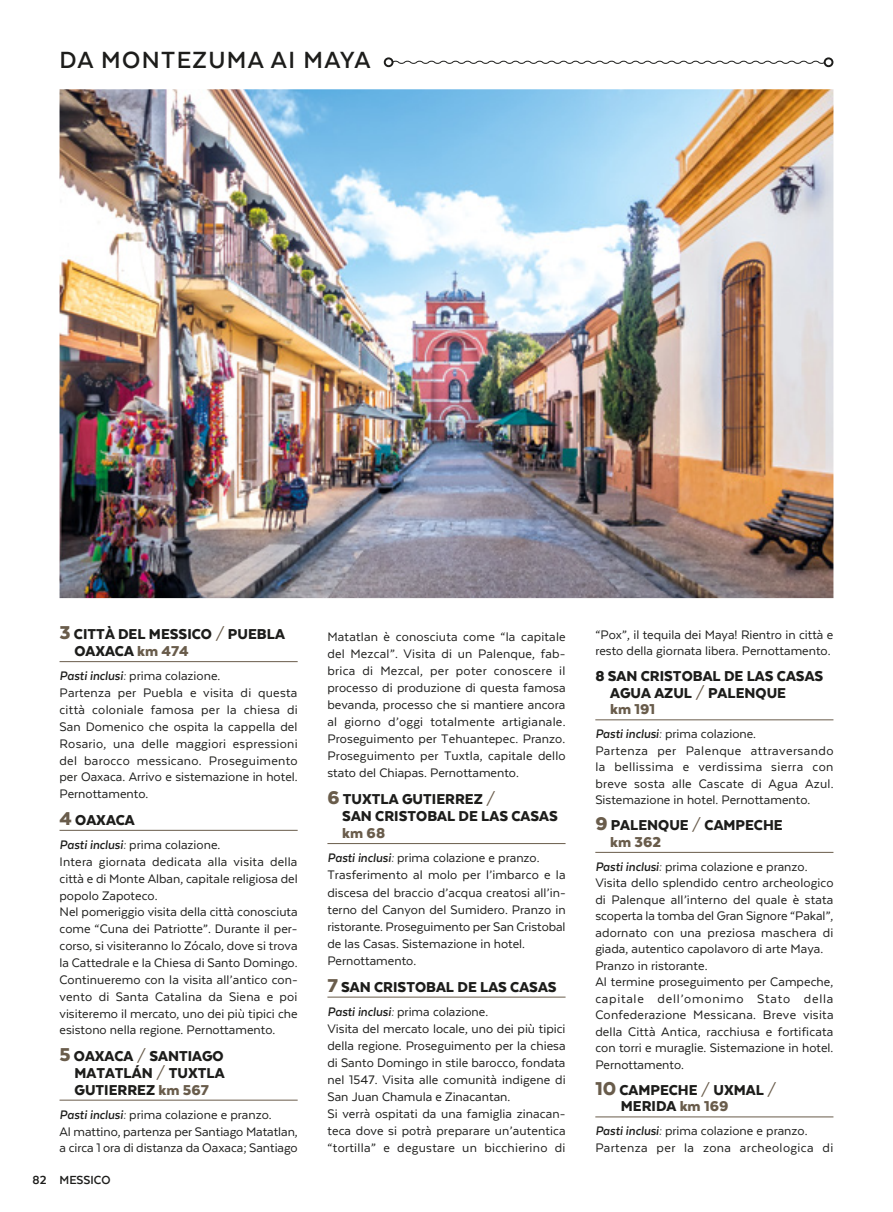
<style>
.page{position:relative;width:893px;height:1212px;background:#fff}
.page>*{position:absolute;margin:0;border:0;box-sizing:border-box;transform-origin:0 0}
.t1{font:700 27px "Texta";letter-spacing:.05em;color:#1d1d1b}
.t2{font:900 16.5px/16.5px "Texta";color:#1d1d1b}
.t3{font:900 16.5px "Texta";color:#695c4b}
.t4{font:14.25px/17.1px "Texta";color:#1d1d1b}
.t5{font:14.25px/16.5px "Texta";letter-spacing:.02em;color:#1d1d1b}
.t6{font:14.25px/16.5px "Texta";letter-spacing:.025em;color:#1d1d1b}
.t7{font:700 13.5px "Texta";color:#1d1d1b}
.s1{font-size:21.45px;color:#695c4b}
.s2{font-weight:400;color:#695c4b}
.s3{color:#695c4b}
.s4{font-weight:700;font-style:italic}
</style>
<div class="page">
<hr style="left:60px;top:661px;width:238px;height:1px;background:#695c4b">
<hr style="left:60px;top:830px;width:238px;height:1px;background:#695c4b">
<hr style="left:60px;top:1100px;width:238px;height:1px;background:#695c4b">
<hr style="left:327px;top:843px;width:239px;height:1px;background:#695c4b">
<hr style="left:327px;top:997px;width:239px;height:1px;background:#695c4b">
<hr style="left:595px;top:719px;width:238px;height:1px;background:#695c4b">
<hr style="left:595px;top:852px;width:238px;height:1px;background:#695c4b">
<hr style="left:595px;top:1116px;width:238px;height:1px;background:#695c4b">
<img style="left:60px;top:89px;width:773px;height:509px">
<svg style="left:392px;top:60px;width:433px;height:5px"></svg>
<div style="left:384px;top:57px;width:9px;height:10px;border:2px solid #1d1d1b;border-radius:50%"></div>
<div style="left:824px;top:57px;width:9px;height:10px;border:2px solid #1d1d1b;border-radius:50%"></div>
<h1 class="t1" style="left:60px;top:46px;width:313px">DA MONTEZUMA AI MAYA</h1>
<p class="t2" style="left:74px;top:626px;width:212px;text-indent:-15px"><span class="s1">3</span> CITTÀ DEL MESSICO <span class="s2">/</span> PUEBLA<br>OAXACA <span class="s3">km 474</span></p>
<p class="t4" style="left:60px;top:667px;width:240px"><span class="s4">Pasti inclusi:</span> prima colazione.<br>Partenza per Puebla e visita di questa città coloniale famosa per la chiesa di San Domenico che ospita la cappella del Rosario, una delle maggiori espressioni del barocco messicano. Proseguimento per Oaxaca. Arrivo e sistemazione in hotel.<br>Pernottamento.</p>
<p class="t2" style="left:60px;top:811px;width:77px"><span class="s1">4</span> OAXACA</p>
<p class="t4" style="left:60px;top:836px;width:240px"><span class="s4">Pasti inclusi:</span> prima colazione.<br>Intera giornata dedicata alla visita della città e di Monte Alban, capitale religiosa del popolo Zapoteco.<br>Nel pomeriggio visita della città conosciuta come “Cuna dei Patriotte”. Durante il per&shy;corso, si visiteranno lo Zócalo, dove si trova la Cattedrale e la Chiesa di Santo Domingo.<br>Continueremo con la visita all’antico con&shy;vento di Santa Catalina da Siena e poi visiteremo il mercato, uno dei più tipici che esistono nella regione. Pernottamento.</p>
<p class="t2" style="left:74px;top:1047px;width:152px;text-align:justify;text-indent:-15px"><span class="s1">5</span> OAXACA <span class="s2">/</span> SANTIAGO MATATLÁN <span class="s2">/</span> TUXTLA GUTIERREZ <span class="s3">km 567</span></p>
<p class="t4" style="left:60px;top:1106px;width:240px"><span class="s4">Pasti inclusi:</span> prima colazione e pranzo.<br>Al mattino, partenza per Santiago Matatlan, a circa 1 ora di distanza da Oaxaca; Santiago</p>
<p class="t7" style="left:32px;top:1172px;width:80px">82 MESSICO</p>
<p class="t4" style="left:327px;top:628px;width:240px;text-align:justify">Matatlan è conosciuta come “la capitale del Mezcal”. Visita di un Palenque, fab&shy;brica di Mezcal, per poter conoscere il processo di produzione di questa famosa bevanda, processo che si mantiere ancora al giorno d’oggi totalmente artigianale.<br>Proseguimento per Tehuantepec. Pranzo.<br>Proseguimento per Tuxtla, capitale dello stato del Chiapas. Pernottamento.</p>
<p class="t2" style="left:342px;top:790px;width:217px;line-height:17.1px;text-indent:-15px"><span class="s1">6</span> TUXTLA GUTIERREZ <span class="s2">/<br></span>SAN CRISTOBAL DE LAS CASAS</p>
<p class="t3" style="left:342px;top:824px;width:44px">km 68</p>
<p class="t4" style="left:327px;top:849px;width:240px"><span class="s4">Pasti inclusi:</span> prima colazione e pranzo.<br>Trasferimento al molo per l’imbarco e la discesa del braccio d’acqua creatosi all’in&shy;terno del Canyon del Sumidero. Pranzo in ristorante. Proseguimento per San Cristobal de las Casas. Sistemazione in hotel.<br>Pernottamento.</p>
<p class="t2" style="left:327px;top:978px;width:231px"><span class="s1">7</span> SAN CRISTOBAL DE LAS CASAS</p>
<p class="t4" style="left:327px;top:1003px;width:240px"><span class="s4">Pasti inclusi:</span> prima colazione.<br>Visita del mercato locale, uno dei più tipici della regione. Proseguimento per la chiesa di Santo Domingo in stile barocco, fondata nel 1547. Visita alle comunità indigene di San Juan Chamula e Zinacantan.<br>Si verrà ospitati da una famiglia zinacan&shy;teca dove si potrà preparare un’autentica “tortilla” e degustare un bicchierino di</p>
<p class="t4" style="left:595px;top:626px;width:240px;line-height:16.5px">“Pox”, il tequila dei Maya! Rientro in città e resto della giornata libera. Pernottamento.</p>
<p class="t2" style="left:610px;top:668px;width:215px;text-indent:-15px">8 SAN CRISTOBAL DE LAS CASAS<br>AGUA AZUL <span class="s2">/</span> PALENQUE<br><span class="s3">km 191</span></p>
<p class="t5" style="left:595px;top:725px;width:240px"><span class="s4">Pasti inclusi:</span> prima colazione.<br>Partenza per Palenque attraversando la bellissima e verdissima sierra con breve sosta alle Cascate di Agua Azul.<br>Sistemazione in hotel. Pernottamento.</p>
<p class="t2" style="left:610px;top:817px;width:174px;text-indent:-15px"><span class="s1">9</span> PALENQUE <span class="s2">/</span> CAMPECHE <span class="s3">km 362</span></p>
<p class="t4" style="left:595px;top:858px;width:240px;line-height:16.5px"><span class="s4">Pasti inclusi:</span> prima colazione e pranzo.<br>Visita dello splendido centro archeologico di Palenque all’interno del quale è stata scoperta la tomba del Gran Signore “Pakal”, adornato con una preziosa maschera di giada, autentico capolavoro di arte Maya.<br>Pranzo in ristorante.<br>Al termine proseguimento per Campeche, capitale dell’omonimo Stato della Confederazione Messicana. Breve visita della Città Antica, racchiusa e fortificata con torri e muraglie. Sistemazione in hotel.<br>Pernottamento.</p>
<p class="t2" style="left:621px;top:1081px;width:157px;text-indent:-26px"><span class="s1">10</span> CAMPECHE <span class="s2">/</span> UXMAL <span class="s2">/<br></span>MERIDA <span class="s3">km 169</span></p>
<p class="t6" style="left:595px;top:1122px;width:239px"><span class="s4">Pasti inclusi:</span> prima colazione e pranzo.<br>Partenza per la zona archeologica di</p>
</div>
